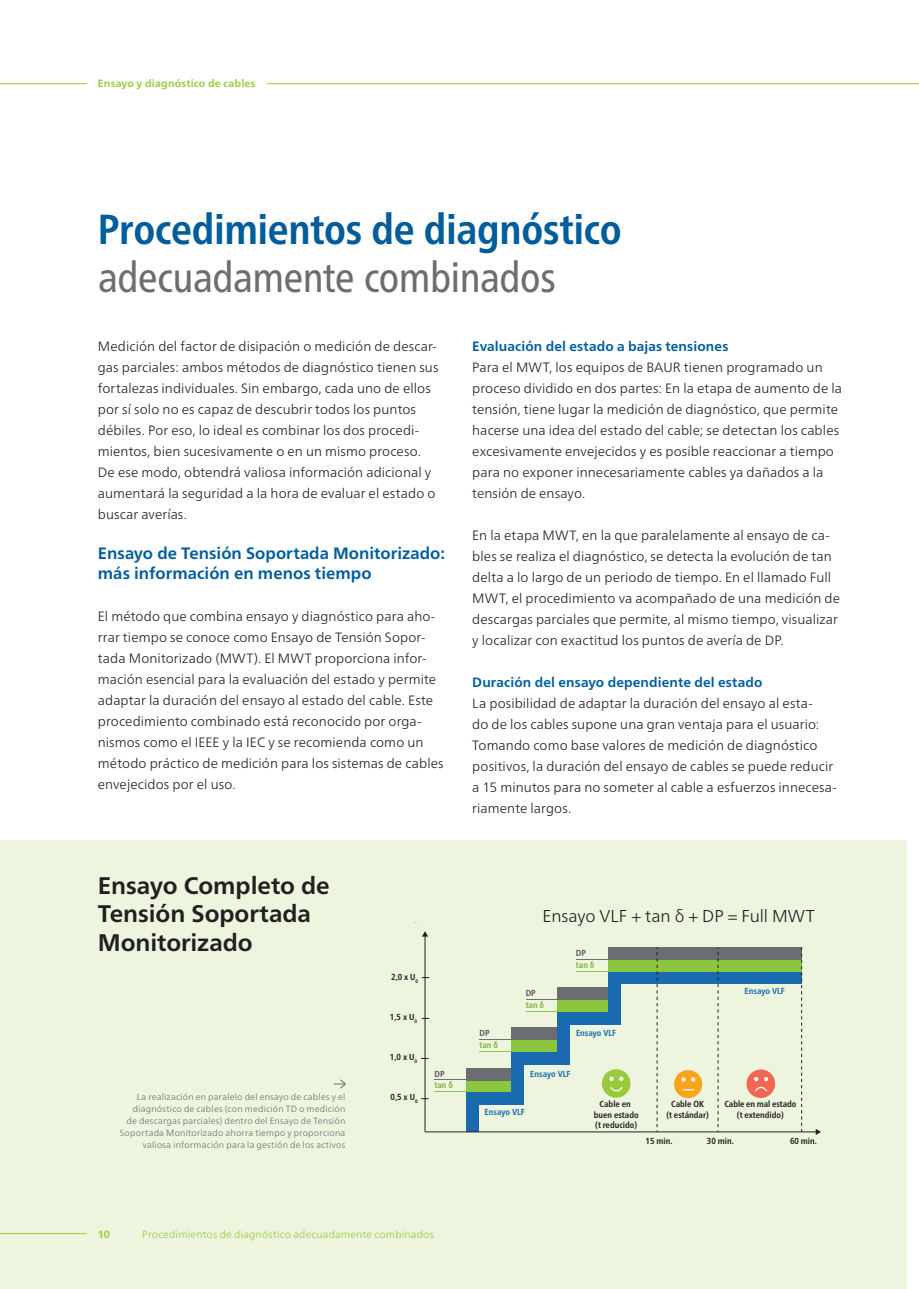
<style>
.page{position:relative;width:919px;height:1289px;background:#fff}
.page>*{position:absolute;margin:0;border:0;box-sizing:border-box;transform-origin:0 0}
.t1{font:700 condensed 42px/48px "Frutiger Neue LTW1 G";letter-spacing:-.01em;color:#005d9c}
.t2{font:700 24px/28.5px "Frutiger Neue LTW1 G";letter-spacing:-.005em;color:#231f20}
.t3{font:300 17.25px "Frutiger Neue LTW1 G";letter-spacing:-.005em;color:#231f20}
.t4{font:700 16.5px/19.8px "Frutiger Neue LTW1 G";color:#005d9c}
.t5{font:300 13.5px/21px "Frutiger Neue LTW1 G";letter-spacing:.01em;color:#231f20}
.t6{font:700 13.5px "Frutiger Neue LTW1 G";letter-spacing:.01em;color:#005d9c}
.t7{font:300 10.5px "Frutiger Neue LTW1 G";letter-spacing:.015em;color:#99ca3b}
.t8{font:700 10.5px "Frutiger Neue LTW1 G";letter-spacing:.02em;color:#99ca3b}
.t9{font:300 9px/12px "Frutiger Neue LTW1 G";letter-spacing:.025em;color:#6c6d70;text-align:right}
.t10{font:700 condensed 8.7px/10.5px "Frutiger Neue LTW1 G";color:#231f20;text-align:center}
.t11{font:700 condensed 8.7px "Frutiger Neue LTW1 G";color:#1a6aaf}
.t12{font:700 condensed 8.7px "Frutiger Neue LTW1 G";color:#86ae3f}
.t13{font:700 condensed 8.7px "Frutiger Neue LTW1 G";color:#57585a}
.s1{font-weight:400;color:#6c6d70}
</style>
<div class="page">
<div style="left:0;top:840px;width:906px;height:448px;background:#edf5df"></div>
<svg style="left:334px;top:1079px;width:12px;height:10px"></svg>
<hr style="left:0;top:1233px;width:86px;height:1px;background:#99ca3b">
<hr style="left:0;top:83px;width:87px;height:1px;background:#99ca3b">
<svg style="left:266px;top:83px;width:652px;height:2px"></svg>
<hr style="left:479px;top:1051px;width:33px;height:1px;background:#8ac53f">
<hr style="left:479px;top:1039px;width:33px;height:1px;background:#6c6f74">
<hr style="left:525px;top:1011px;width:33px;height:1px;background:#8ac53f">
<hr style="left:525px;top:999px;width:33px;height:1px;background:#6c6f74">
<hr style="left:576px;top:959px;width:32px;height:1px;background:#6c6f74">
<div style="left:466px;top:1092px;width:12px;height:39px;background:#1a6aaf"></div>
<hr style="left:424px;top:935px;width:1px;height:196px;background:#231f20">
<svg style="left:422px;top:931px;width:6px;height:5px"></svg>
<hr style="left:425px;top:1131px;width:391px;height:1px;background:#231f20">
<svg style="left:815px;top:1129px;width:6px;height:5px"></svg>
<div style="left:466px;top:1079px;width:46px;height:13px;background:#8bc63e"></div>
<div style="left:466px;top:1067px;width:46px;height:13px;background:#6c6d70"></div>
<hr style="left:434px;top:1091px;width:33px;height:1px;background:#8ac53f">
<hr style="left:434px;top:1079px;width:33px;height:1px;background:#6c6f74">
<div style="left:511px;top:1039px;width:46px;height:13px;background:#8bc63e"></div>
<div style="left:511px;top:1027px;width:46px;height:13px;background:#6c6d70"></div>
<div style="left:557px;top:999px;width:51px;height:13px;background:#8bc63e"></div>
<div style="left:557px;top:987px;width:51px;height:13px;background:#6c6d70"></div>
<div style="left:466px;top:1092px;width:46px;height:12px;background:#1a6aaf"></div>
<div style="left:511px;top:1052px;width:13px;height:52px;background:#1a6aaf"></div>
<div style="left:511px;top:1051px;width:51px;height:13px;background:#1a6aaf"></div>
<div style="left:557px;top:1012px;width:13px;height:52px;background:#1a6aaf"></div>
<div style="left:557px;top:1012px;width:51px;height:12px;background:#1a6aaf"></div>
<div style="left:608px;top:972px;width:13px;height:52px;background:#1a6aaf"></div>
<div style="left:608px;top:971px;width:193px;height:13px;background:#1a6aaf"></div>
<div style="left:608px;top:959px;width:193px;height:13px;background:#8bc63e"></div>
<div style="left:608px;top:947px;width:193px;height:12px;background:#6c6d70"></div>
<hr style="left:576px;top:971px;width:32px;height:1px;background:#8ac53f">
<svg style="left:656px;top:947px;width:1px;height:184px"></svg>
<svg style="left:801px;top:947px;width:1px;height:184px"></svg>
<svg style="left:717px;top:947px;width:1px;height:184px"></svg>
<div style="left:746px;top:1069px;width:29px;height:28px;background:#f26652;border-radius:50%"></div>
<svg style="left:754px;top:1077px;width:14px;height:15px"></svg>
<div style="left:674px;top:1070px;width:28px;height:28px;background:#f9a51b;border-radius:50%"></div>
<svg style="left:681px;top:1077px;width:4px;height:4px"></svg>
<svg style="left:691px;top:1077px;width:4px;height:4px"></svg>
<svg style="left:682px;top:1089px;width:12px;height:1px"></svg>
<div style="left:602px;top:1069px;width:28px;height:28px;background:#99ca3b;border-radius:50%"></div>
<svg style="left:609px;top:1076px;width:15px;height:16px"></svg>
<p class="t8" style="left:98px;top:76px;width:159px">Ensayo y diagnóstico de cables</p>
<p class="t1" style="left:98px;top:201px;width:525px">Procedimientos de diagnóstico <span class="s1">adecuadamente combinados</span></p>
<p class="t5" style="left:98px;top:334px;width:342px">Medición del factor de disipación o medición de descar&shy;gas parciales: ambos métodos de diagnóstico tienen sus fortalezas individuales. Sin embargo, cada uno de ellos por sí solo no es capaz de descubrir todos los puntos débiles. Por eso, lo ideal es combinar los dos procedi&shy;mientos, bien sucesivamente o en un mismo proceso.<br>De ese modo, obtendrá valiosa información adicional y aumentará la seguridad a la hora de evaluar el estado o buscar averías.</p>
<p class="t4" style="left:98px;top:542px;width:348px">Ensayo de Tensión Soportada Monitorizado: más información en menos tiempo</p>
<p class="t5" style="left:98px;top:605px;width:347px">El método que combina ensayo y diagnóstico para aho&shy;rrar tiempo se conoce como Ensayo de Tensión Sopor&shy;tada Monitorizado (MWT). El MWT proporciona infor&shy;mación esencial para la evaluación del estado y permite adaptar la duración del ensayo al estado del cable. Este procedimiento combinado está reconocido por orga&shy;nismos como el IEEE y la IEC y se recomienda como un método práctico de medición para los sistemas de cables envejecidos por el uso.</p>
<p class="t2" style="left:98px;top:869px;width:233px">Ensayo Completo de<br>Tensión Soportada<br>Monitorizado</p>
<p class="t10" style="left:391px;top:970px;width:28px">2,0 x U<sub>0</sub></p>
<p class="t10" style="left:390px;top:1010px;width:28px">1,5 x U<sub>0</sub></p>
<p class="t10" style="left:390px;top:1050px;width:28px">1,0 x U<sub>0</sub></p>
<p class="t6" style="left:472px;top:336px;width:257px">Evaluación del estado a bajas tensiones</p>
<p class="t5" style="left:472px;top:355px;width:371px">Para el MWT, los equipos de BAUR tienen programado un proceso dividido en dos partes: En la etapa de aumento de la tensión, tiene lugar la medición de diagnóstico, que permite hacerse una idea del estado del cable; se detectan los cables excesivamente envejecidos y es posible reaccionar a tiempo para no exponer innecesariamente cables ya dañados a la tensión de ensayo.</p>
<p class="t5" style="left:472px;top:523px;width:369px">En la etapa MWT, en la que paralelamente al ensayo de ca&shy;bles se realiza el diagnóstico, se detecta la evolución de tan delta a lo largo de un periodo de tiempo. En el llamado Full MWT, el procedimiento va acompañado de una medición de descargas parciales que permite, al mismo tiempo, visualizar y localizar con exactitud los puntos de avería de DP.</p>
<p class="t6" style="left:472px;top:672px;width:292px">Duración del ensayo dependiente del estado</p>
<p class="t5" style="left:472px;top:691px;width:366px">La posibilidad de adaptar la duración del ensayo al esta-<br>do de los cables supone una gran ventaja para el usuario:<br>Tomando como base valores de medición de diagnóstico positivos, la duración del ensayo de cables se puede reducir a 15 minutos para no someter al cable a esfuerzos innecesa&shy;riamente largos.</p>
<p class="t3" style="left:542px;top:903px;width:274px">Ensayo VLF + tan δ + DP = Full MWT</p>
<p class="t13" style="left:576px;top:945px;width:12px">DP</p>
<p class="t13" style="left:525px;top:986px;width:12px">DP</p>
<p class="t12" style="left:525px;top:998px;width:20px">tan δ</p>
<p class="t12" style="left:576px;top:958px;width:20px">tan δ</p>
<p class="t13" style="left:479px;top:1026px;width:12px">DP</p>
<p class="t11" style="left:576px;top:1026px;width:42px">Ensayo VLF</p>
<p class="t12" style="left:479px;top:1038px;width:20px">tan δ</p>
<p class="t11" style="left:744px;top:984px;width:42px">Ensayo VLF</p>
<p class="t13" style="left:434px;top:1066px;width:12px">DP</p>
<p class="t11" style="left:530px;top:1066px;width:42px">Ensayo VLF</p>
<p class="t9" style="left:120px;top:1089px;width:227px">La realización en paralelo del ensayo de cables y el diagnóstico de cables (con medición TD o medición<br>de descargas parciales) dentro del Ensayo de Tensión Soportada Monitorizado ahorra tiempo y proporciona valiosa información para la gestión de los activos</p>
<p class="t10" style="left:390px;top:1090px;width:28px">0,5 x U<sub>0</sub></p>
<p class="t12" style="left:434px;top:1078px;width:20px">tan δ</p>
<p class="t8" style="left:98px;top:1226px;width:14px">10</p>
<p class="t7" style="left:142px;top:1226px;width:293px">Procedimientos de diagnóstico adecuadamente combinados</p>
<p class="t11" style="left:484px;top:1105px;width:42px">Ensayo VLF</p>
<p class="t10" style="left:593px;top:1098px;width:46px">Cable en buen estado (t reducido)</p>
<p class="t10" style="left:666px;top:1098px;width:44px">Cable OK<br>(t estándar)</p>
<p class="t10" style="left:724px;top:1098px;width:73px">Cable en mal estado (t extendido)</p>
<p class="t10" style="left:645px;top:1135px;width:28px">15 min.</p>
<p class="t10" style="left:707px;top:1135px;width:28px">30 min.</p>
<p class="t10" style="left:790px;top:1135px;width:28px">60 min.</p>
</div>
